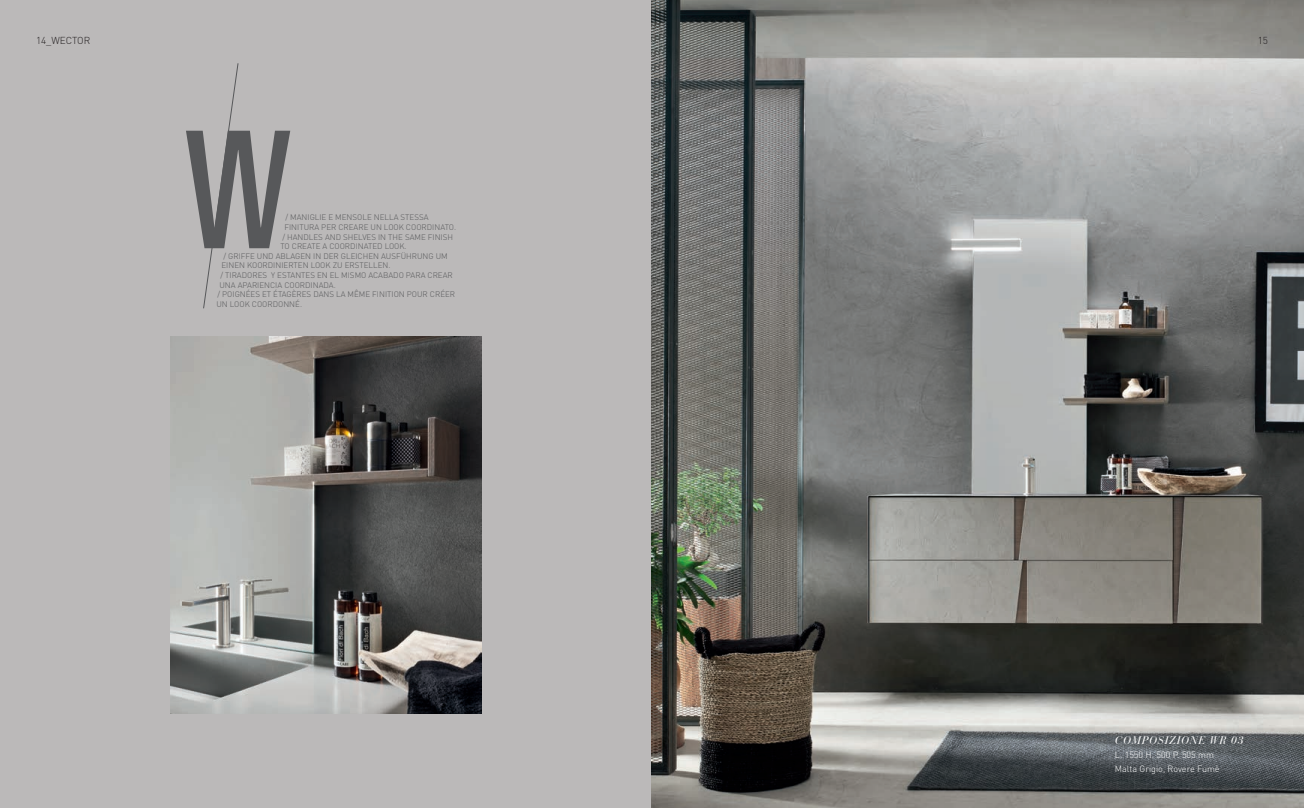
<style>
.page{position:relative;width:1304px;height:808px;background:#fff}
.page>*{position:absolute;margin:0;border:0;box-sizing:border-box;transform-origin:0 0}
.t1{font:italic 11px "Bauer Bodoni";letter-spacing:.07em;color:#fff}
.t2{font:300 10px "DIN";color:#231f20}
.t3{font:300 9px/14px "DIN";color:#fff}
.t4{font:300 8px "DIN";color:#57585a}
</style>
<div class="page">
<div style="left:0;top:0;width:652px;height:808px;background:#bbb9b9"></div>
<img style="left:652px;top:0;width:652px;height:808px">
<img style="left:170px;top:336px;width:312px;height:378px">
<svg style="left:186px;top:63px;width:104px;height:246px"></svg>
<p class="t2" style="left:36px;top:34px;width:56px">14_WECTOR</p>
<p class="t2" style="left:1258px;top:34px;width:12px">15</p>
<p class="t4" style="left:285px;top:213px;width:145px">/ MANIGLIE E MENSOLE NELLA STESSA</p>
<p class="t4" style="left:284px;top:222px;width:173px">FINITURA PER CREARE UN LOOK COORDINATO.</p>
<p class="t4" style="left:282px;top:232px;width:172px">/ HANDLES AND SHELVES IN THE SAME FINISH</p>
<p class="t4" style="left:280px;top:241px;width:128px">TO CREATE A COORDINATED LOOK.</p>
<p class="t4" style="left:223px;top:251px;width:226px">/ GRIFFE UND ABLAGEN IN DER GLEICHEN AUSFÜHRUNG UM</p>
<p class="t4" style="left:221px;top:261px;width:171px">EINEN KOORDINIERTEN LOOK ZU ERSTELLEN.</p>
<p class="t4" style="left:220px;top:270px;width:234px">/ TIRADORES Y ESTANTES EN EL MISMO ACABADO PARA CREAR</p>
<p class="t4" style="left:219px;top:280px;width:118px">UNA APARIENCIA COORDINADA.</p>
<p class="t4" style="left:217px;top:289px;width:239px">/ POIGNÉES ET ÉTAGÈRES DANS LA MÊME FINITION POUR CRÉER</p>
<p class="t4" style="left:216px;top:299px;width:87px">UN LOOK COORDONNÉ.</p>
<h1 class="t1" style="left:1115px;top:733px;width:130px">COMPOSIZIONE WR 03</h1>
<p class="t3" style="left:1115px;top:748px;width:106px">L. 1550 H. 500 P. 505 mm<br>Malta Grigio, Rovere Fumè</p>
</div>
